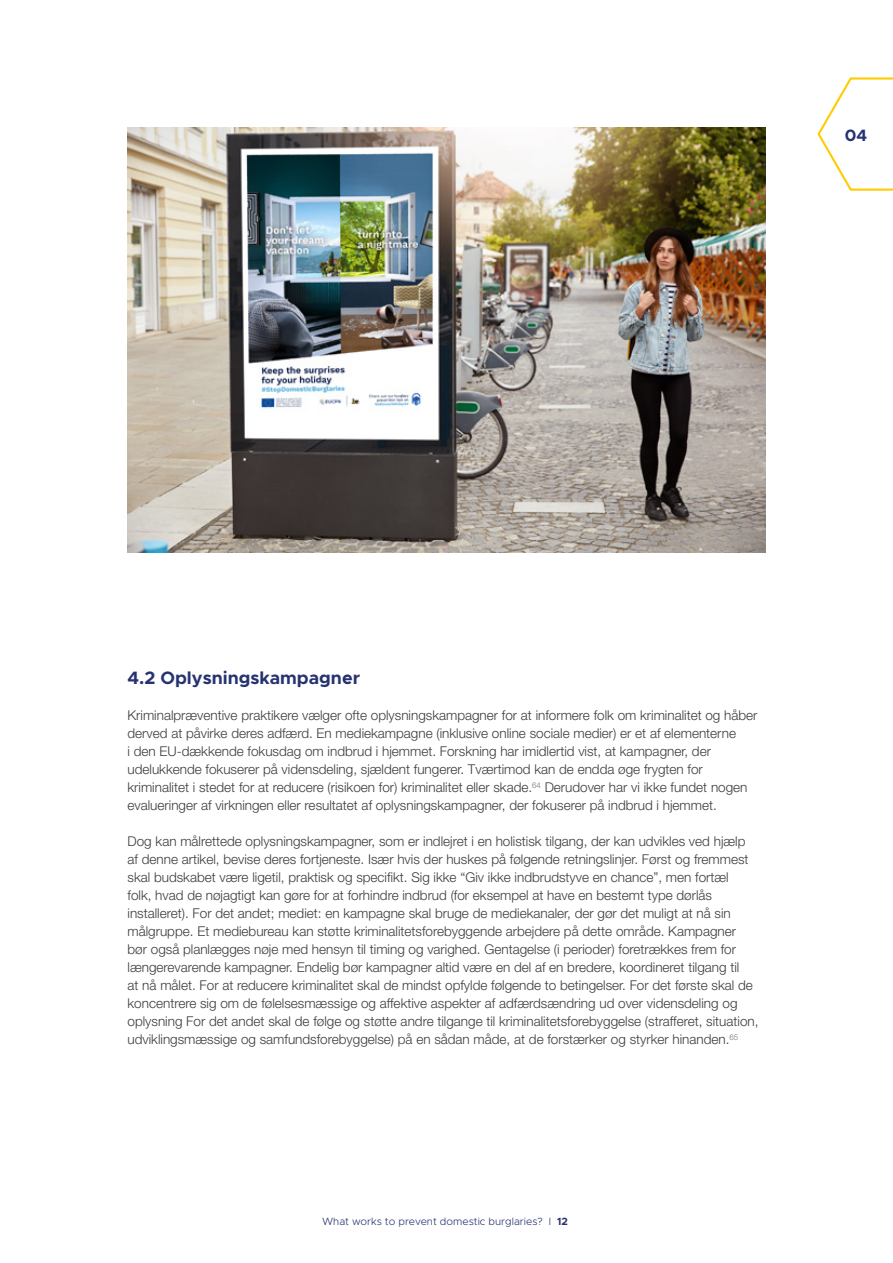
<style>
.page{position:relative;width:893px;height:1263px;background:#fff}
.page>*{position:absolute;margin:0;border:0;box-sizing:border-box;transform-origin:0 0}
.t1{font:700 18px "Metropolis";color:#273371}
.t2{font:700 16.5px "Metropolis";color:#273371}
.t3{font:300 13.5px/18px "Helvetica Neue LT Pro";color:#3c3c3b}
.t4{font:300 10.5px "Metropolis";color:#273371}
.s1{font-weight:700}
</style>
<div class="page">
<img style="left:128px;top:128px;width:637px;height:425px">
<svg style="left:817px;top:77px;width:76px;height:114px"></svg>
<p class="t2" style="left:845px;top:124px;width:24px">04</p>
<h1 class="t1" style="left:128px;top:666px;width:234px">4.2 Oplysningskampagner</h1>
<p class="t3" style="left:128px;top:706px;width:631px">Kriminalpræventive praktikere vælger ofte oplysningskampagner for at informere folk om kriminalitet og håber derved at påvirke deres adfærd. En mediekampagne (inklusive online sociale medier) er et af elementerne<br>i den EU-dækkende fokusdag om indbrud i hjemmet. Forskning har imidlertid vist, at kampagner, der udelukkende fokuserer på vidensdeling, sjældent fungerer. Tværtimod kan de endda øge frygten for kriminalitet i stedet for at reducere (risikoen for) kriminalitet eller skade.<sup>64</sup> Derudover har vi ikke fundet nogen evalueringer af virkningen eller resultatet af oplysningskampagner, der fokuserer på indbrud i hjemmet.</p>
<p class="t3" style="left:128px;top:832px;width:632px">Dog kan målrettede oplysningskampagner, som er indlejret i en holistisk tilgang, der kan udvikles ved hjælp af denne artikel, bevise deres fortjeneste. Især hvis der huskes på følgende retningslinjer. Først og fremmest skal budskabet være ligetil, praktisk og specifikt. Sig ikke “Giv ikke indbrudstyve en chance”, men fortæl<br>folk, hvad de nøjagtigt kan gøre for at forhindre indbrud (for eksempel at have en bestemt type dørlås installeret). For det andet; mediet: en kampagne skal bruge de mediekanaler, der gør det muligt at nå sin målgruppe. Et mediebureau kan støtte kriminalitetsforebyggende arbejdere på dette område. Kampagner bør også planlægges nøje med hensyn til timing og varighed. Gentagelse (i perioder) foretrækkes frem for længerevarende kampagner. Endelig bør kampagner altid være en del af en bredere, koordineret tilgang til<br>at nå målet. For at reducere kriminalitet skal de mindst opfylde følgende to betingelser. For det første skal de koncentrere sig om de følelsesmæssige og affektive aspekter af adfærdsændring ud over vidensdeling og oplysning For det andet skal de følge og støtte andre tilgange til kriminalitetsforebyggelse (strafferet, situation, udviklingsmæssige og samfundsforebyggelse) på en sådan måde, at de forstærker og styrker hinanden.<sup>65</sup></p>
<p class="t4" style="left:322px;top:1214px;width:247px">What works to prevent domestic burglaries? I <span class="s1">12</span></p>
</div>
